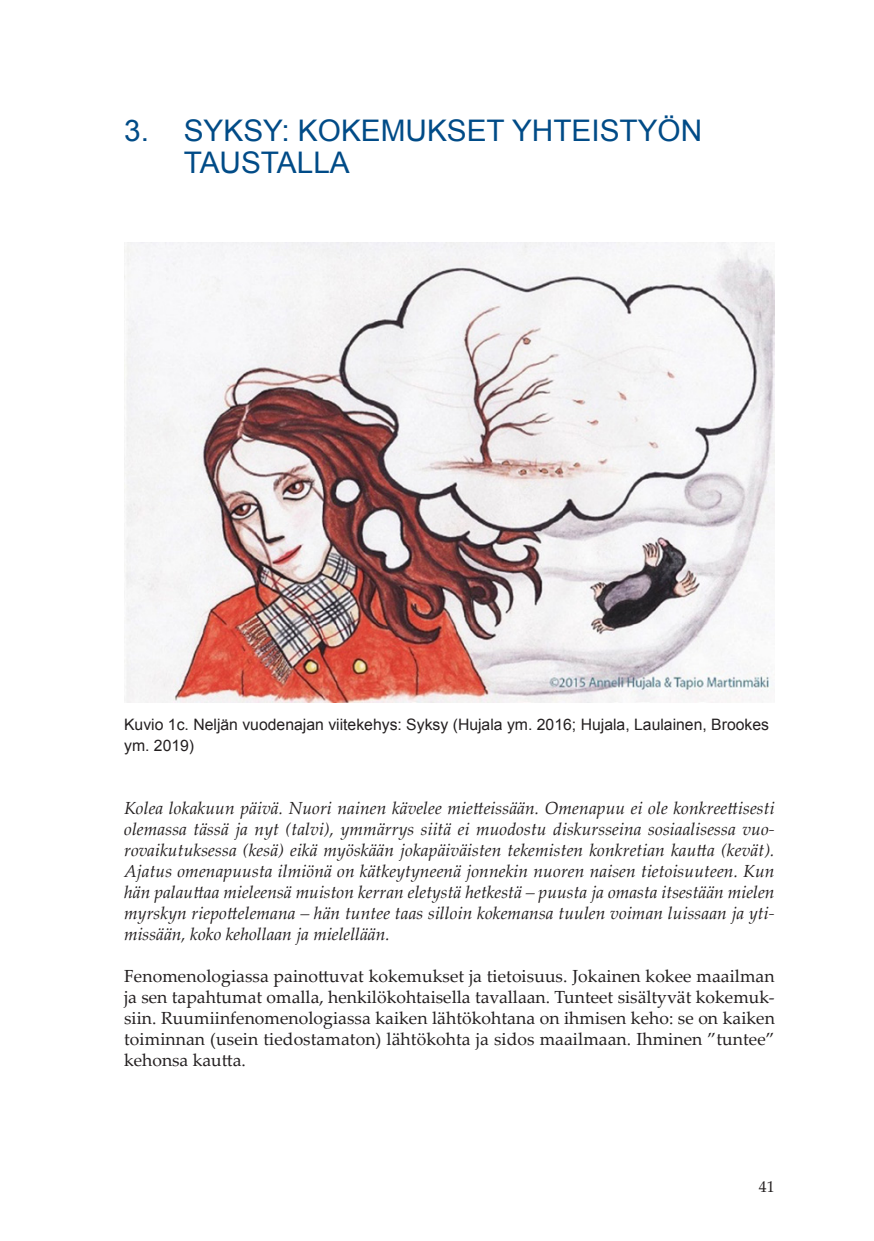
<style>
.page{position:relative;width:874px;height:1241px;background:#fff}
.page>*{position:absolute;margin:0;border:0;box-sizing:border-box;transform-origin:0 0}
._1__Otsikko{font:29.75px/31.5px "Arial";color:#004b87}
._1__leipis_FI{font:italic 17.5px/21px "Palatino Linotype";color:#231f20;text-align:justify}
._1__leipis_FI-2{font:17.5px/21px "Palatino Linotype";letter-spacing:.005em;color:#231f20;text-align:justify}
.Kuvateksti{font:15.75px/21px "Arial";color:#231f20}
.t1{font:15.75px "Palatino Linotype";color:#231f20}
</style>
<div class="page">
<img style="left:124px;top:243px;width:650px;height:459px">
<p class="_1__Otsikko" style="left:184px;top:115px;width:520px;text-indent:-60px">3. SYKSY: KOKEMUKSET YHTEISTYÖN<br>TAUSTALLA</p>
<p class="Kuvateksti" style="left:124px;top:713px;width:646px">Kuvio 1c. Neljän vuodenajan viitekehys: Syksy (Hujala ym. 2016; Hujala, Laulainen, Brookes ym. 2019)</p>
<p class="_1__leipis_FI" style="left:124px;top:796px;width:651px">Kolea lokakuun päivä. Nuori nainen kävelee mietteissään. Omenapuu ei ole konkreettisesti olemassa tässä ja nyt (talvi), ymmärrys siitä ei muodostu diskursseina sosiaalisessa vuo&shy;rovaikutuksessa (kesä) eikä myöskään jokapäiväisten tekemisten konkretian kautta (kevät).<br>Ajatus omenapuusta ilmiönä on kätkeytyneenä jonnekin nuoren naisen tietoisuuteen. Kun hän palauttaa mieleensä muiston kerran eletystä hetkestä – puusta ja omasta itsestään mielen myrskyn riepottelemana – hän tuntee taas silloin kokemansa tuulen voiman luissaan ja yti&shy;missään, koko kehollaan ja mielellään.</p>
<p class="_1__leipis_FI-2" style="left:124px;top:964px;width:652px">Fenomenologiassa painottuvat kokemukset ja tietoisuus. Jokainen kokee maailman ja sen tapahtumat omalla, henkilökohtaisella tavallaan. Tunteet sisältyvät kokemuk&shy;siin. Ruumiinfenomenologiassa kaiken lähtökohtana on ihmisen keho: se on kaiken toiminnan (usein tiedostamaton) lähtökohta ja sidos maailmaan. Ihminen ”tuntee” kehonsa kautta.</p>
<p class="t1" style="left:758px;top:1175px;width:17px">41</p>
</div>
